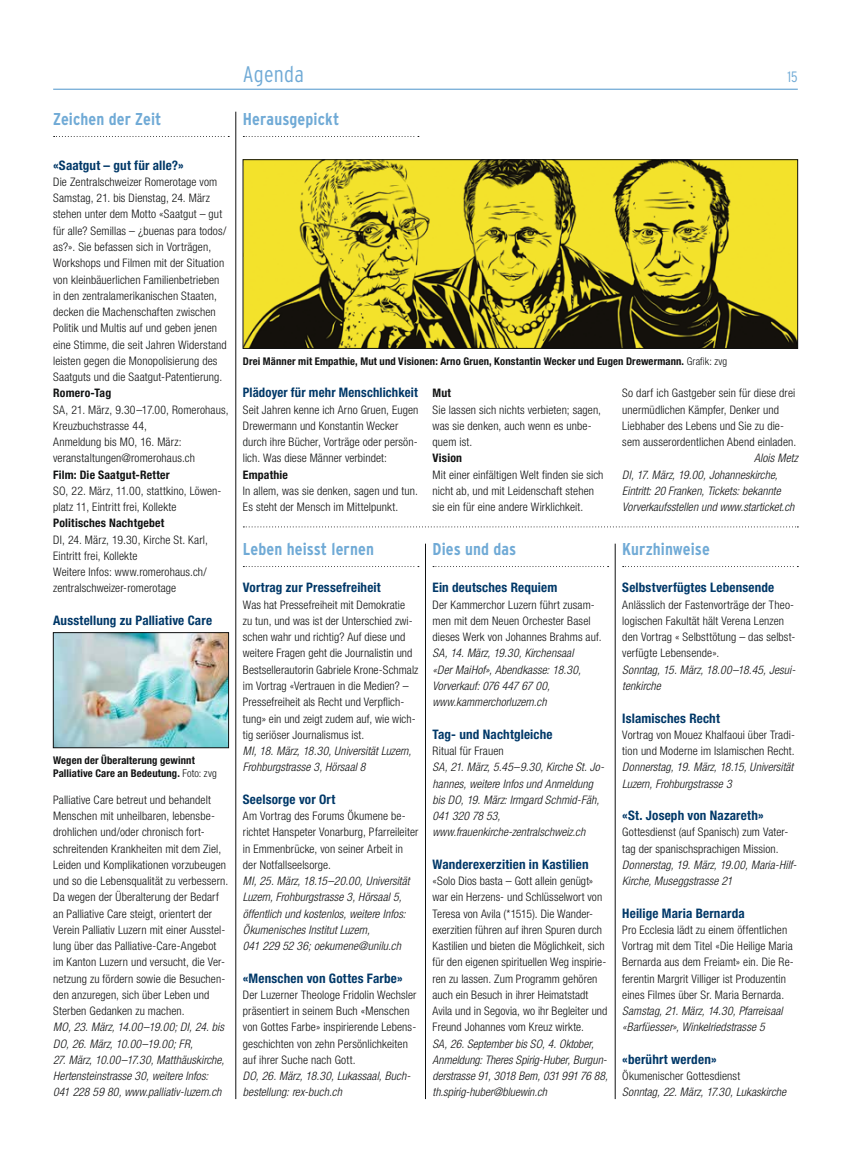
<style>
.page{position:relative;width:851px;height:1170px;background:#fff}
.page>*{position:absolute;margin:0;border:0;box-sizing:border-box;transform-origin:0 0}
.t1{font:300 condensed 22.5px "Interstate";letter-spacing:.01em;color:#70aad6}
.t2{font:700 condensed 17.12px "Interstate";letter-spacing:.005em;color:#70aad6}
.t3{font:300 condensed 15px "Interstate";color:#70aad6}
.t4{font:700 condensed 13.12px "Helvetica Neue LT Std";letter-spacing:.01em;color:#003868}
.t5{font:300 condensed 11.75px/16.2px "Helvetica Neue LT Std";letter-spacing:.01em;color:#111212}
.t6{font:italic 300 condensed 11.75px/16.2px "Helvetica Neue LT Std";letter-spacing:.01em;color:#111212}
.t7{font:700 condensed 11.75px "Helvetica Neue LT Std";letter-spacing:.02em;color:#111212}
.t8{font:700 condensed 10.62px/12.8px "Helvetica Neue LT Std";letter-spacing:.01em;color:#111212}
.s1{font-weight:300}
</style>
<div class="page">
<hr style="left:53px;top:89px;width:744px;height:1px;background:#70aad6">
<svg style="left:243px;top:526px;width:555px;height:1px"></svg>
<svg style="left:433px;top:566px;width:175px;height:1px"></svg>
<svg style="left:54px;top:136px;width:175px;height:1px"></svg>
<svg style="left:622px;top:566px;width:176px;height:1px"></svg>
<svg style="left:243px;top:566px;width:176px;height:1px"></svg>
<hr style="left:615px;top:543px;width:1px;height:555px;background:#111212">
<hr style="left:425px;top:543px;width:1px;height:555px;background:#111212">
<hr style="left:235px;top:112px;width:1px;height:986px;background:#111212">
<img style="left:245px;top:161px;width:550px;height:185px">
<div style="left:243px;top:159px;width:554px;height:189px;border:1px solid #111212"></div>
<img style="left:55px;top:634px;width:172px;height:111px">
<div style="left:53px;top:632px;width:176px;height:115px;border:1px solid #111212"></div>
<svg style="left:243px;top:136px;width:176px;height:1px"></svg>
<h2 class="t2" style="left:53px;top:110px;width:110px">Zeichen der Zeit</h2>
<p class="t4" style="left:53px;top:157px;width:132px">«Saatgut – gut für alle?»</p>
<p class="t5" style="left:53px;top:173px;width:175px">Die Zentralschweizer Romerotage vom Samstag, 21. bis Dienstag, 24. März stehen unter dem Motto «Saatgut – gut für alle? Semillas – ¿buenas para todos/ as?». Sie befassen sich in Vorträgen, Workshops und Filmen mit der Situation von kleinbäuerlichen Familienbetrieben in den zentralamerikanischen Staaten, decken die Machenschaften zwischen Politik und Multis auf und geben jenen eine Stimme, die seit Jahren Widerstand leisten gegen die Monopolisierung des Saatguts und die Saatgut-Patentierung.</p>
<p class="t7" style="left:53px;top:386px;width:60px">Romero-Tag</p>
<p class="t5" style="left:53px;top:401px;width:177px">SA, 21. März, 9.30–17.00, Romerohaus,<br>Kreuzbuchstrasse 44,<br>Anmeldung bis MO, 16. März: veranstaltungen@romerohaus.ch</p>
<p class="t7" style="left:53px;top:467px;width:118px">Film: Die Saatgut-Retter</p>
<p class="t5" style="left:53px;top:482px;width:170px">SO, 22. März, 11.00, stattkino, Löwen&shy;platz 11, Eintritt frei, Kollekte</p>
<p class="t7" style="left:53px;top:516px;width:113px">Politisches Nachtgebet</p>
<p class="t5" style="left:53px;top:531px;width:156px">DI, 24. März, 19.30, Kirche St. Karl,<br>Eintritt frei, Kollekte<br>Weitere Infos: www.romerohaus.ch/ zentralschweizer-romerotage</p>
<p class="t4" style="left:53px;top:612px;width:160px">Ausstellung zu Palliative Care</p>
<p class="t8" style="left:53px;top:754px;width:165px">Wegen der Überalterung gewinnt<br>Palliative Care an Bedeutung. <span class="s1">Foto: zvg</span></p>
<p class="t5" style="left:53px;top:791px;width:177px">Palliative Care betreut und behandelt Menschen mit unheilbaren, lebensbe&shy;drohlichen und/oder chronisch fort&shy;schreitenden Krankheiten mit dem Ziel, Leiden und Komplikationen vorzubeugen und so die Lebensqualität zu verbessern.<br>Da wegen der Überalterung der Bedarf an Palliative Care steigt, orientert der Verein Palliativ Luzern mit einer Ausstel&shy;lung über das Palliative-Care-Angebot im Kanton Luzern und versucht, die Ver&shy;netzung zu fördern sowie die Besuchen&shy;den anzuregen, sich über Leben und Sterben Gedanken zu machen.</p>
<p class="t6" style="left:53px;top:1019px;width:172px">MO, 23. März, 14.00–19.00; DI, 24. bis<br>DO, 26. März, 10.00–19.00; FR,</p>
<p class="t6" style="left:53px;top:1051px;width:173px">27. März, 10.00–17.30, Matthäuskirche,<br>Hertensteinstrasse 30, weitere Infos:<br>041 228 59 80, www.palliativ-luzern.ch</p>
<h1 class="t1" style="left:243px;top:62px;width:63px">Agenda</h1>
<p class="t3" style="left:787px;top:68px;width:12px">15</p>
<h2 class="t2" style="left:243px;top:110px;width:98px">Herausgepickt</h2>
<p class="t8" style="left:243px;top:354px;width:486px">Drei Männer mit Empathie, Mut und Visionen: Arno Gruen, Konstantin Wecker und Eugen Drewermann. <span class="s1">Grafik: zvg</span></p>
<p class="t7" style="left:432px;top:386px;width:20px">Mut</p>
<p class="t5" style="left:432px;top:401px;width:170px">Sie lassen sich nichts verbieten; sagen, was sie denken, auch wenn es unbe&shy;quem ist.</p>
<p class="t7" style="left:432px;top:451px;width:31px">Vision</p>
<p class="t5" style="left:432px;top:466px;width:172px">Mit einer einfältigen Welt finden sie sich nicht ab, und mit Leidenschaft stehen sie ein für eine andere Wirklichkeit.</p>
<p class="t4" style="left:243px;top:384px;width:176px">Plädoyer für mehr Menschlichkeit</p>
<p class="t5" style="left:243px;top:401px;width:177px">Seit Jahren kenne ich Arno Gruen, Eugen Drewermann und Konstantin Wecker durch ihre Bücher, Vorträge oder persön&shy;lich. Was diese Männer verbindet:</p>
<p class="t7" style="left:243px;top:467px;width:47px">Empathie</p>
<p class="t5" style="left:243px;top:482px;width:176px">In allem, was sie denken, sagen und tun.<br>Es steht der Mensch im Mittelpunkt.</p>
<p class="t5" style="left:622px;top:385px;width:175px">So darf ich Gastgeber sein für diese drei unermüdlichen Kämpfer, Denker und Liebhaber des Lebens und Sie zu die&shy;sem ausserordentlichen Abend einladen.</p>
<p class="t6" style="left:622px;top:450px;width:177px;text-indent:132px">Alois Metz DI, 17. März, 19.00, Johanneskirche, Eintritt: 20 Franken, Tickets: bekannte Vorverkaufsstellen und www.starticket.ch</p>
<h2 class="t2" style="left:243px;top:540px;width:133px">Leben heisst lernen</h2>
<p class="t4" style="left:243px;top:579px;width:139px">Vortrag zur Pressefreiheit</p>
<p class="t5" style="left:243px;top:596px;width:177px">Was hat Pressefreiheit mit Demokratie<br>zu tun, und was ist der Unterschied zwi&shy;schen wahr und richtig? Auf diese und weitere Fragen geht die Journalistin und Bestsellerautorin Gabriele Krone-Schmalz im Vortrag «Vertrauen in die Medien? – Pressefreiheit als Recht und Verpflich&shy;tung» ein und zeigt zudem auf, wie wich&shy;tig seriöser Journalismus ist.</p>
<p class="t6" style="left:243px;top:743px;width:170px">MI, 18. März, 18.30, Universität Luzern,<br>Frohburgstrasse 3, Hörsaal 8</p>
<p class="t4" style="left:243px;top:791px;width:94px">Seelsorge vor Ort</p>
<p class="t5" style="left:243px;top:807px;width:177px">Am Vortrag des Forums Ökumene be&shy;richtet Hanspeter Vonarburg, Pfarreileiter in Emmenbrücke, von seiner Arbeit in der Notfallseelsorge.</p>
<p class="t6" style="left:243px;top:873px;width:168px">MI, 25. März, 18.15–20.00, Universität Luzern, Frohburgstrasse 3, Hörsaal 5, öffentlich und kostenlos, weitere Infos:<br>Ökumenisches Institut Luzern,<br>041 229 52 36; oekumene@unilu.ch</p>
<p class="t4" style="left:243px;top:969px;width:161px">«Menschen von Gottes Farbe»</p>
<p class="t5" style="left:243px;top:986px;width:175px">Der Luzerner Theologe Fridolin Wechsler präsentiert in seinem Buch «Menschen von Gottes Farbe» inspirierende Lebens&shy;geschichten von zehn Persönlichkeiten auf ihrer Suche nach Gott.</p>
<p class="t6" style="left:243px;top:1068px;width:169px">DO, 26. März, 18.30, Lukassaal, Buch&shy;bestellung: rex-buch.ch</p>
<h2 class="t2" style="left:432px;top:540px;width:85px">Dies und das</h2>
<p class="t4" style="left:432px;top:579px;width:126px">Ein deutsches Requiem</p>
<p class="t5" style="left:432px;top:596px;width:170px">Der Kammerchor Luzern führt zusam&shy;men mit dem Neuen Orchester Basel dieses Werk von Johannes Brahms auf.</p>
<p class="t6" style="left:432px;top:645px;width:150px">SA, 14. März, 19.30, Kirchensaal «Der MaiHof», Abendkasse: 18.30,<br>Vorverkauf: 076 447 67 00, www.kammerchorluzern.ch</p>
<p class="t4" style="left:432px;top:726px;width:122px">Tag- und Nachtgleiche</p>
<p class="t5" style="left:432px;top:742px;width:73px">Ritual für Frauen</p>
<p class="t6" style="left:432px;top:759px;width:173px">SA, 21. März, 5.45–9.30, Kirche St. Jo&shy;hannes, weitere Infos und Anmeldung bis DO, 19. März: Irmgard Schmid-Fäh, 041 320 78 53, www.frauenkirche-zentralschweiz.ch</p>
<p class="t4" style="left:432px;top:856px;width:158px">Wanderexerzitien in Kastilien</p>
<p class="t5" style="left:432px;top:872px;width:176px">«Solo Dios basta – Gott allein genügt» war ein Herzens- und Schlüsselwort von Teresa von Avila (*1515). Die Wander&shy;exerzitien führen auf ihren Spuren durch Kastilien und bieten die Möglichkeit, sich für den eigenen spirituellen Weg inspirie&shy;ren zu lassen. Zum Programm gehören auch ein Besuch in ihrer Heimatstadt Avila und in Segovia, wo ihr Begleiter und Freund Johannes vom Kreuz wirkte.</p>
<p class="t6" style="left:432px;top:1035px;width:177px">SA, 26. September bis SO, 4. Oktober, Anmeldung: Theres Spirig-Huber, Burgun&shy;derstrasse 91, 3018 Bern, 031 991 76 88, th.spirig-huber@bluewin.ch</p>
<h2 class="t2" style="left:622px;top:540px;width:89px">Kurzhinweise</h2>
<p class="t4" style="left:622px;top:579px;width:153px">Selbstverfügtes Lebensende</p>
<p class="t5" style="left:622px;top:596px;width:174px">Anlässlich der Fastenvorträge der Theo&shy;logischen Fakultät hält Verena Lenzen den Vortrag « Selbsttötung – das selbst&shy;verfügte Lebensende».</p>
<p class="t6" style="left:622px;top:661px;width:175px">Sonntag, 15. März, 18.00–18.45, Jesui&shy;tenkirche</p>
<p class="t4" style="left:622px;top:709px;width:99px">Islamisches Recht</p>
<p class="t5" style="left:622px;top:726px;width:174px">Vortrag von Mouez Khalfaoui über Tradi&shy;tion und Moderne im Islamischen Recht.</p>
<p class="t6" style="left:622px;top:759px;width:173px">Donnerstag, 19. März, 18.15, Universität<br>Luzern, Frohburgstrasse 3</p>
<p class="t4" style="left:622px;top:807px;width:143px">«St. Joseph von Nazareth»</p>
<p class="t5" style="left:622px;top:823px;width:168px">Gottesdienst (auf Spanisch) zum Vater&shy;tag der spanischsprachigen Mission.</p>
<p class="t6" style="left:622px;top:856px;width:176px">Donnerstag, 19. März, 19.00, Maria-Hilf-<br>Kirche, Museggstrasse 21</p>
<p class="t4" style="left:622px;top:904px;width:124px">Heilige Maria Bernarda</p>
<p class="t5" style="left:622px;top:921px;width:173px">Pro Ecclesia lädt zu einem öffentlichen Vortrag mit dem Titel «Die Heilige Maria Bernarda aus dem Freiamt» ein. Die Re&shy;ferentin Margrit Villiger ist Produzentin eines Filmes über Sr. Maria Bernarda.</p>
<p class="t6" style="left:622px;top:1003px;width:162px">Samstag, 21. März, 14.30, Pfarreisaal «Barfüesser», Winkelriedstrasse 5</p>
<p class="t4" style="left:622px;top:1051px;width:96px">«berührt werden»</p>
<p class="t5" style="left:622px;top:1067px;width:119px">Ökumenischer Gottesdienst</p>
<p class="t6" style="left:622px;top:1084px;width:165px">Sonntag, 22. März, 17.30, Lukaskirche</p>
</div>
